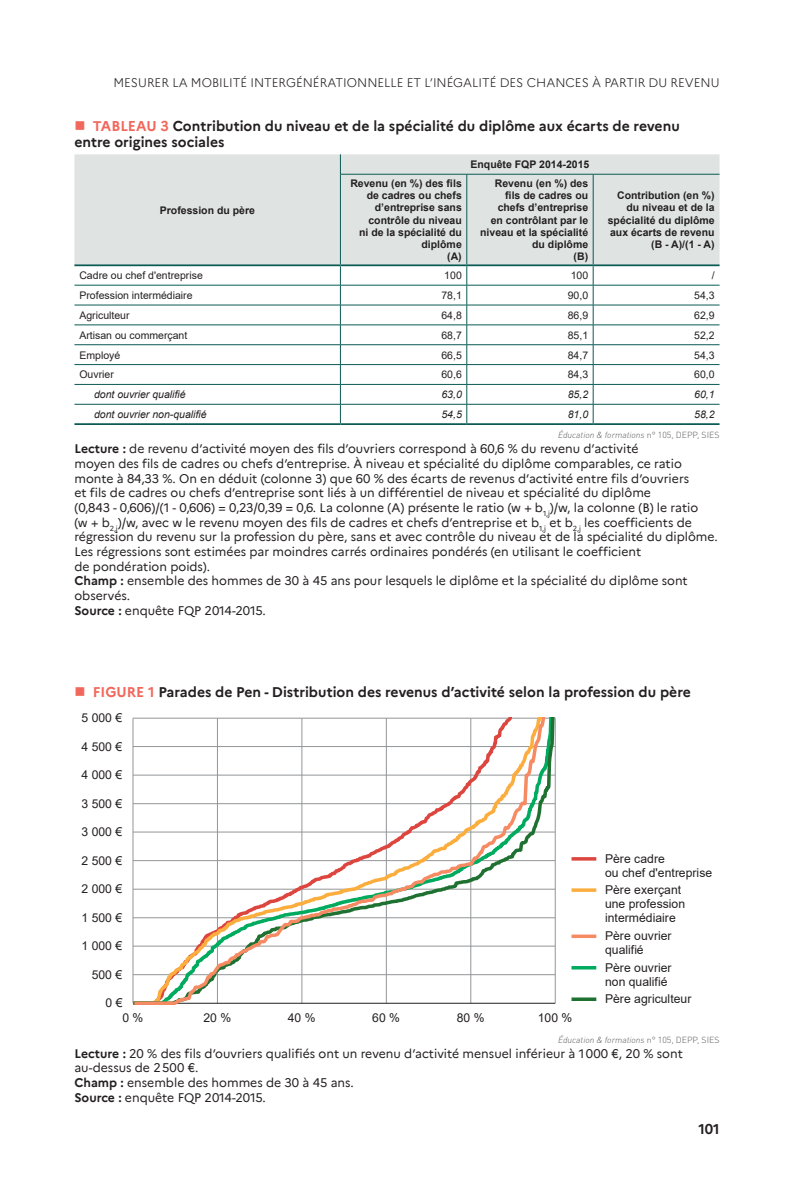
<style>
.page{position:relative;width:794px;height:1191px;background:#fff}
.page>*{position:absolute;margin:0;border:0;box-sizing:border-box;transform-origin:0 0}
.t1{font:700 14px/16.8px "Marianne";color:#231f20}
.t2{font:12.25px/14.7px "Marianne";color:#231f20}
.t3{font:12.25px/14px "Arial";letter-spacing:-.005em;color:#231f20}
.t4{font:300 12.25px "Marianne";color:#231f20}
.t5{font:700 10.5px/12.2px "Arial";color:#231f20;text-align:right}
.t6{font:10.5px "Arial";color:#231f20}
.t7{font:italic 10.5px "Arial";color:#231f20}
.t8{font:italic 300 8.75px "DINOT";color:#57585a}
.s1{color:#f2675b}
.s2{font-style:normal}
.s3{font-weight:700}
</style>
<div class="page">
<div style="left:74px;top:154px;width:645px;height:110px;background:#dfe4e3"></div>
<svg style="left:340px;top:154px;width:1px;height:20px"></svg>
<hr style="left:340px;top:174px;width:127px;height:1px;background:#0a5b54">
<hr style="left:340px;top:174px;width:1px;height:90px;background:#0a5b54">
<hr style="left:467px;top:174px;width:126px;height:1px;background:#0a5b54">
<hr style="left:466px;top:174px;width:1px;height:90px;background:#0a5b54">
<hr style="left:593px;top:174px;width:126px;height:1px;background:#0a5b54">
<hr style="left:593px;top:174px;width:1px;height:90px;background:#0a5b54">
<hr style="left:74px;top:285px;width:266px;height:1px;background:#0a5b54">
<hr style="left:340px;top:285px;width:127px;height:1px;background:#0a5b54">
<hr style="left:467px;top:285px;width:126px;height:1px;background:#0a5b54">
<hr style="left:593px;top:285px;width:126px;height:1px;background:#0a5b54">
<hr style="left:74px;top:305px;width:266px;height:1px;background:#0a5b54">
<hr style="left:340px;top:305px;width:127px;height:1px;background:#0a5b54">
<hr style="left:467px;top:305px;width:126px;height:1px;background:#0a5b54">
<hr style="left:593px;top:305px;width:126px;height:1px;background:#0a5b54">
<hr style="left:74px;top:324px;width:266px;height:1px;background:#0a5b54">
<hr style="left:340px;top:324px;width:127px;height:1px;background:#0a5b54">
<hr style="left:467px;top:324px;width:126px;height:1px;background:#0a5b54">
<hr style="left:593px;top:324px;width:126px;height:1px;background:#0a5b54">
<hr style="left:74px;top:344px;width:266px;height:1px;background:#0a5b54">
<hr style="left:340px;top:344px;width:127px;height:1px;background:#0a5b54">
<hr style="left:467px;top:344px;width:126px;height:1px;background:#0a5b54">
<hr style="left:593px;top:344px;width:126px;height:1px;background:#0a5b54">
<hr style="left:74px;top:364px;width:266px;height:1px;background:#0a5b54">
<hr style="left:340px;top:364px;width:127px;height:1px;background:#0a5b54">
<hr style="left:467px;top:364px;width:126px;height:1px;background:#0a5b54">
<hr style="left:593px;top:364px;width:126px;height:1px;background:#0a5b54">
<hr style="left:74px;top:384px;width:266px;height:1px;background:#0a5b54">
<hr style="left:340px;top:384px;width:127px;height:1px;background:#0a5b54">
<hr style="left:467px;top:384px;width:126px;height:1px;background:#0a5b54">
<hr style="left:593px;top:384px;width:126px;height:1px;background:#0a5b54">
<hr style="left:74px;top:404px;width:266px;height:1px;background:#0a5b54">
<hr style="left:340px;top:404px;width:127px;height:1px;background:#0a5b54">
<svg style="left:340px;top:266px;width:1px;height:157px"></svg>
<hr style="left:467px;top:404px;width:126px;height:1px;background:#0a5b54">
<svg style="left:466px;top:266px;width:1px;height:157px"></svg>
<hr style="left:593px;top:404px;width:126px;height:1px;background:#0a5b54">
<svg style="left:593px;top:266px;width:1px;height:157px"></svg>
<hr style="left:74px;top:423px;width:266px;height:2px;background:#0a5b54">
<hr style="left:340px;top:423px;width:127px;height:2px;background:#0a5b54">
<hr style="left:467px;top:423px;width:126px;height:2px;background:#0a5b54">
<hr style="left:593px;top:423px;width:126px;height:2px;background:#0a5b54">
<hr style="left:74px;top:264px;width:266px;height:2px;background:#0a5b54">
<hr style="left:340px;top:264px;width:127px;height:2px;background:#0a5b54">
<hr style="left:467px;top:264px;width:126px;height:2px;background:#0a5b54">
<hr style="left:593px;top:264px;width:126px;height:2px;background:#0a5b54">
<svg style="left:133px;top:718px;width:423px;height:286px"></svg>
<hr style="left:571px;top:857px;width:25px;height:3px;background:#dd463f">
<svg style="left:571px;top:888px;width:25px;height:4px"></svg>
<svg style="left:571px;top:934px;width:25px;height:4px"></svg>
<hr style="left:571px;top:966px;width:25px;height:3px;background:#00aa5f">
<svg style="left:571px;top:997px;width:25px;height:4px"></svg>
<p class="t4" style="left:113px;top:74px;width:607px">MESURER LA MOBILITÉ INTERGÉNÉRATIONNELLE ET L’INÉGALITÉ DES CHANCES À PARTIR DU REVENU</p>
<p class="t1" style="left:74px;top:116px;width:607px"><span class="s1">■ TABLEAU 3</span> Contribution du niveau et de la spécialité du diplôme aux écarts de revenu entre origines sociales</p>
<p class="t5" style="left:160px;top:204px;width:97px">Profession du père</p>
<p class="t5" style="left:470px;top:158px;width:120px">Enquête FQP 2014-2015</p>
<p class="t5" style="left:350px;top:177px;width:113px">Revenu (en %) des fils de cadres ou chefs d’entreprise sans contrôle du niveau<br>ni de la spécialité du diplôme<br>(A)</p>
<p class="t5" style="left:480px;top:177px;width:109px">Revenu (en %) des fils de cadres ou chefs d’entreprise<br>en contrôlant par le niveau et la spécialité du diplôme<br>(B)</p>
<p class="t5" style="left:608px;top:189px;width:108px">Contribution (en %) du niveau et de la spécialité du diplôme aux écarts de revenu (B - A)/(1 - A)</p>
<p class="t6" style="left:79px;top:268px;width:125px">Cadre ou chef d'entreprise</p>
<p class="t6" style="left:444px;top:268px;width:19px">100</p>
<p class="t6" style="left:570px;top:268px;width:19px">100</p>
<p class="t6" style="left:711px;top:268px;width:4px">/</p>
<p class="t6" style="left:79px;top:288px;width:115px">Profession intermédiaire</p>
<p class="t6" style="left:441px;top:288px;width:22px">78,1</p>
<p class="t6" style="left:568px;top:288px;width:22px">90,0</p>
<p class="t6" style="left:694px;top:288px;width:22px">54,3</p>
<p class="t6" style="left:79px;top:308px;width:52px">Agriculteur</p>
<p class="t6" style="left:441px;top:308px;width:22px">64,8</p>
<p class="t6" style="left:568px;top:308px;width:22px">86,9</p>
<p class="t6" style="left:694px;top:308px;width:22px">62,9</p>
<p class="t6" style="left:79px;top:328px;width:109px">Artisan ou commerçant</p>
<p class="t6" style="left:441px;top:328px;width:22px">68,7</p>
<p class="t6" style="left:568px;top:328px;width:22px">85,1</p>
<p class="t6" style="left:694px;top:328px;width:22px">52,2</p>
<p class="t6" style="left:79px;top:347px;width:42px">Employé</p>
<p class="t6" style="left:441px;top:347px;width:22px">66,5</p>
<p class="t6" style="left:568px;top:347px;width:22px">84,7</p>
<p class="t6" style="left:694px;top:347px;width:22px">54,3</p>
<p class="t6" style="left:79px;top:367px;width:36px">Ouvrier</p>
<p class="t6" style="left:441px;top:367px;width:22px">60,6</p>
<p class="t6" style="left:568px;top:367px;width:22px">84,3</p>
<p class="t6" style="left:694px;top:367px;width:22px">60,0</p>
<p class="t7" style="left:94px;top:388px;width:93px">dont ouvrier qualifié</p>
<p class="t7" style="left:441px;top:388px;width:22px">63,0</p>
<p class="t7" style="left:568px;top:388px;width:22px">85,2</p>
<p class="t7" style="left:694px;top:388px;width:22px">60,1</p>
<p class="t7" style="left:94px;top:407px;width:114px">dont ouvrier non-qualifié</p>
<p class="t7" style="left:441px;top:407px;width:22px">54,5</p>
<p class="t7" style="left:568px;top:407px;width:22px">81,0</p>
<p class="t7" style="left:694px;top:407px;width:22px">58,2</p>
<p class="t8" style="left:558px;top:430px;width:163px">Éducation &amp; formations <span class="s2">n° 105, DEPP, SIES</span></p>
<p class="t2" style="left:74px;top:440px;width:645px"><span class="s3">Lecture :</span> de revenu d’activité moyen des fils d’ouvriers correspond à 60,6 % du revenu d’activité<br>moyen des fils de cadres ou chefs d’entreprise. À niveau et spécialité du diplôme comparables, ce ratio monte à 84,33 %. On en déduit (colonne 3) que 60 % des écarts de revenus d’activité entre fils d’ouvriers<br>et fils de cadres ou chefs d’entreprise sont liés à un différentiel de niveau et spécialité du diplôme<br>(0,843 - 0,606)/(1 - 0,606) = 0,23/0,39 = 0,6. La colonne (A) présente le ratio (w + b<sub>1,j</sub>)/w, la colonne (B) le ratio<br>(w + b<sub>2,j</sub>)/w, avec w le revenu moyen des fils de cadres et chefs d’entreprise et b<sub>1,j</sub> et b<sub>2,j</sub> les coefficients de régression du revenu sur la profession du père, sans et avec contrôle du niveau et de la spécialité du diplôme.<br>Les régressions sont estimées par moindres carrés ordinaires pondérés (en utilisant le coefficient<br>de pondération poids).<br><span class="s3">Champ :</span> ensemble des hommes de 30 à 45 ans pour lesquels le diplôme et la spécialité du diplôme sont observés.<br><span class="s3">Source :</span> enquête FQP 2014-2015.</p>
<p class="t1" style="left:74px;top:682px;width:618px"><span class="s1">■ FIGURE 1</span> Parades de Pen - Distribution des revenus d’activité selon la profession du père</p>
<p class="t3" style="left:82px;top:711px;width:42px">5 000 €</p>
<p class="t3" style="left:82px;top:739px;width:42px">4 500 €</p>
<p class="t3" style="left:82px;top:768px;width:42px">4 000 €</p>
<p class="t3" style="left:82px;top:796px;width:42px">3 500 €</p>
<p class="t3" style="left:82px;top:825px;width:42px">3 000 €</p>
<p class="t3" style="left:82px;top:853px;width:42px">2 500 €</p>
<p class="t3" style="left:82px;top:882px;width:42px">2 000 €</p>
<p class="t3" style="left:82px;top:910px;width:42px">1 500 €</p>
<p class="t3" style="left:82px;top:939px;width:42px">1 000 €</p>
<p class="t3" style="left:92px;top:967px;width:32px">500 €</p>
<p class="t3" style="left:105px;top:996px;width:19px">0 €</p>
<p class="t3" style="left:122px;top:1010px;width:22px">0 %</p>
<p class="t3" style="left:203px;top:1010px;width:29px">20 %</p>
<p class="t3" style="left:288px;top:1010px;width:29px">40 %</p>
<p class="t3" style="left:372px;top:1010px;width:29px">60 %</p>
<p class="t3" style="left:457px;top:1010px;width:29px">80 %</p>
<p class="t3" style="left:538px;top:1010px;width:36px">100 %</p>
<p class="t3" style="left:605px;top:851px;width:109px">Père cadre<br>ou chef d'entreprise</p>
<p class="t3" style="left:605px;top:882px;width:82px">Père exerçant une profession intermédiaire</p>
<p class="t3" style="left:605px;top:928px;width:68px">Père ouvrier qualifié</p>
<p class="t3" style="left:605px;top:960px;width:68px">Père ouvrier non qualifié</p>
<p class="t3" style="left:605px;top:992px;width:88px">Père agriculteur</p>
<p class="t8" style="left:558px;top:1034px;width:163px">Éducation &amp; formations <span class="s2">n° 105, DEPP, SIES</span></p>
<p class="t2" style="left:74px;top:1044px;width:610px"><span class="s3">Lecture :</span> 20 % des fils d’ouvriers qualifiés ont un revenu d’activité mensuel inférieur à 1000 €, 20 % sont au-dessus de 2500 €.<br><span class="s3">Champ :</span> ensemble des hommes de 30 à 45 ans.<br><span class="s3">Source :</span> enquête FQP 2014-2015.</p>
<p class="t1" style="left:698px;top:1119px;width:23px">101</p>
</div>
